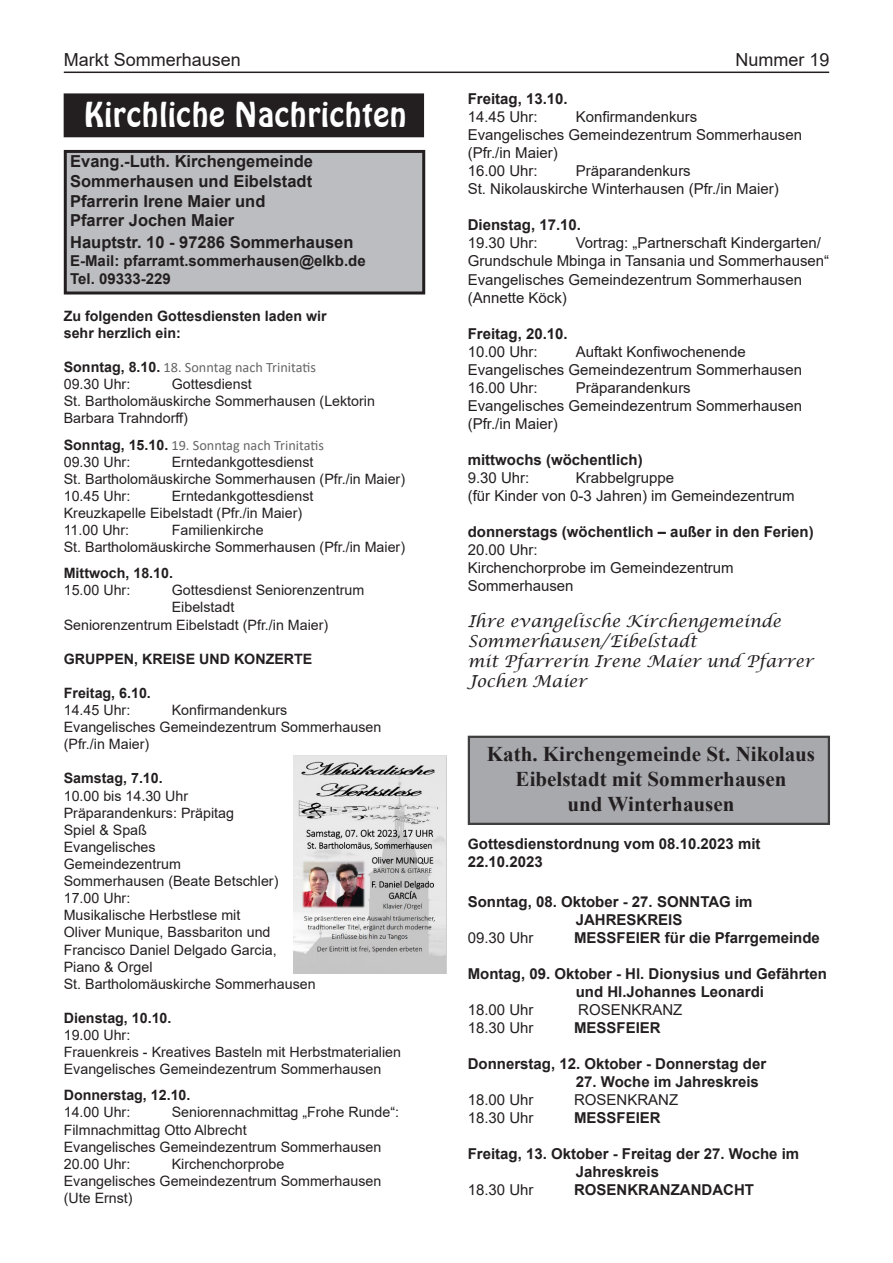
<style>
.page{position:relative;width:893px;height:1263px;background:#fff}
.page>*{position:absolute;margin:0;border:0;box-sizing:border-box;transform-origin:0 0}
.t1{font:33px "Hobo BT";color:#fff}
.t2{font:700 21px/25.2px "Times New Roman";color:#231f20;text-align:center}
.t3{font:18px "Arial";color:#231f20}
.t4{font:700 16.5px/19.8px "Arial";color:#231f20}
.t5{font:italic 16.5px/19.8px "Lucida Calligraphy";color:#231f20}
.t6{font:15px/18px "Arial";color:#231f20}
.t7{font:700 15px/18px "Arial";color:#231f20}
.t8{font:14.25px/17.1px "Arial";color:#231f20}
.t9{font:700 14.25px/17.1px "Arial";color:#231f20}
.t10{font:14.25px "Calibri";color:#666}
.s1{font-family:"Arial";font-weight:700;color:#231f20}
.s2{font-size:14.25px}
</style>
<div class="page">
<hr style="left:64px;top:72px;width:765px;height:1px;background:#231f20">
<div style="left:64px;top:94px;width:360px;height:43px;background:#231f20"></div>
<div style="left:65px;top:151px;width:359px;height:142px;background:#bcbdc0"></div>
<div style="left:64px;top:150px;width:361px;height:144px;border:3px solid #231f20"></div>
<img style="left:293px;top:756px;width:153px;height:217px">
<div style="left:468px;top:736px;width:362px;height:89px;background:#a8a9ad;border:2px solid #3e3e3f"></div>
<p class="t3" style="left:64px;top:48px;width:179px">Markt Sommerhausen</p>
<p class="t3" style="left:735px;top:48px;width:96px">Nummer 19</p>
<h1 class="t1" style="left:84px;top:94px;width:324px">Kirchliche Nachrichten</h1>
<p class="t4" style="left:70px;top:152px;width:244px">Evang.-Luth. Kirchengemeinde<br>Sommerhausen und Eibelstadt<br>Pfarrerin Irene Maier und<br>Pfarrer Jochen Maier</p>
<p class="t4" style="left:70px;top:233px;width:285px">Hauptstr. 10 - 97286 Sommerhausen</p>
<p class="t7" style="left:70px;top:252px;width:297px">E-Mail: pfarramt.sommerhausen@elkb.de<br>Tel. 09333-229</p>
<p class="t9" style="left:64px;top:307px;width:264px">Zu folgenden Gottesdiensten laden wir sehr herzlich ein:</p>
<p class="t10" style="left:64px;top:357px;width:254px"><span class="s1">Sonntag, 8.10.</span> 18. Sonntag nach Trinitatis</p>
<p class="t8" style="left:64px;top:376px;width:68px">09.30 Uhr:</p>
<p class="t7" style="left:468px;top:90px;width:102px">Freitag, 13.10.</p>
<p class="t6" style="left:468px;top:108px;width:72px">14.45 Uhr:</p>
<p class="t6" style="left:468px;top:108px;width:336px;text-indent:108px">Konfirmandenkurs<br>Evangelisches Gemeindezentrum Sommerhausen (Pfr./in Maier)<br>16.00 Uhr:</p>
<p class="t6" style="left:468px;top:162px;width:312px;text-indent:108px">Präparandenkurs<br>St. Nikolauskirche Winterhausen (Pfr./in Maier)</p>
<p class="t7" style="left:468px;top:216px;width:115px">Dienstag, 17.10.</p>
<p class="t6" style="left:468px;top:234px;width:72px">19.30 Uhr:</p>
<p class="t6" style="left:468px;top:234px;width:363px;text-indent:108px">Vortrag: „Partnerschaft Kindergarten/ Grundschule Mbinga in Tansania und Sommerhausen“ Evangelisches Gemeindezentrum Sommerhausen (Annette Köck)</p>
<p class="t7" style="left:468px;top:324px;width:102px">Freitag, 20.10.</p>
<p class="t6" style="left:468px;top:342px;width:72px">10.00 Uhr:</p>
<p class="t6" style="left:468px;top:342px;width:336px;text-indent:108px">Auftakt Konfiwochenende<br>Evangelisches Gemeindezentrum Sommerhausen<br>16.00 Uhr:</p>
<p class="t8" style="left:64px;top:376px;width:313px;text-indent:108px">Gottesdienst<br>St. Bartholomäuskirche Sommerhausen (Lektorin<br>Barbara Trahndorff)</p>
<p class="t10" style="left:64px;top:435px;width:262px"><span class="s1">Sonntag, 15.10.</span> 19. Sonntag nach Trinitatis</p>
<p class="t8" style="left:64px;top:453px;width:68px">09.30 Uhr:</p>
<p class="t6" style="left:468px;top:378px;width:336px;text-indent:108px">Präparandenkurs<br>Evangelisches Gemeindezentrum Sommerhausen (Pfr./in Maier)</p>
<p class="t7" style="left:468px;top:450px;width:177px">mittwochs (wöchentlich)</p>
<p class="t6" style="left:468px;top:468px;width:63px">9.30 Uhr:</p>
<p class="t8" style="left:64px;top:453px;width:343px;text-indent:108px">Erntedankgottesdienst<br>St. Bartholomäuskirche Sommerhausen (Pfr./in Maier)<br>10.45 Uhr:</p>
<p class="t6" style="left:468px;top:468px;width:328px;text-indent:108px">Krabbelgruppe<br>(für Kinder von 0-3 Jahren) im Gemeindezentrum</p>
<p class="t7" style="left:468px;top:522px;width:347px">donnerstags (wöchentlich – außer in den Ferien)</p>
<p class="t6" style="left:468px;top:540px;width:267px">20.00 Uhr:<br>Kirchenchorprobe im Gemeindezentrum<br>Sommerhausen</p>
<p class="t5" style="left:468px;top:612px;width:347px">Ihre evangelische Kirchengemeinde<br>Sommerhausen/Eibelstadt<br>mit Pfarrerin Irene Maier und Pfarrer<br>Jochen Maier</p>
<p class="t8" style="left:64px;top:487px;width:251px;text-indent:108px">Erntedankgottesdienst<br>Kreuzkapelle Eibelstadt (Pfr./in Maier)<br>11.00 Uhr:</p>
<p class="t8" style="left:64px;top:521px;width:343px;text-indent:108px">Familienkirche<br>St. Bartholomäuskirche Sommerhausen (Pfr./in Maier)</p>
<p class="t9" style="left:64px;top:565px;width:111px">Mittwoch, 18.10.</p>
<p class="t8" style="left:64px;top:582px;width:68px">15.00 Uhr:</p>
<p class="t8" style="left:172px;top:582px;width:194px">Gottesdienst Seniorenzentrum</p>
<p class="t8" style="left:172px;top:599px;width:64px">Eibelstadt</p>
<p class="t8" style="left:64px;top:616px;width:266px">Seniorenzentrum Eibelstadt (Pfr./in Maier)</p>
<p class="t9" style="left:64px;top:650px;width:250px">GRUPPEN, KREISE UND KONZERTE</p>
<p class="t9" style="left:64px;top:684px;width:89px">Freitag, 6.10.</p>
<p class="t8" style="left:64px;top:701px;width:68px">14.45 Uhr:</p>
<p class="t8" style="left:64px;top:701px;width:319px;text-indent:108px">Konfirmandenkurs<br>Evangelisches Gemeindezentrum Sommerhausen (Pfr./in Maier)</p>
<p class="t9" style="left:64px;top:770px;width:101px">Samstag, 7.10.</p>
<p class="t8" style="left:64px;top:787px;width:253px">10.00 bis 14.30 Uhr<br>Präparandenkurs: Präpitag<br>Spiel &amp; Spaß<br>Evangelisches<br>Gemeindezentrum<br>Sommerhausen (Beate Betschler)<br>17.00 Uhr:<br>Musikalische Herbstlese mit<br>Oliver Munique, Bassbariton und<br>Francisco Daniel Delgado Garcia,<br>Piano &amp; Orgel<br>St. Bartholomäuskirche Sommerhausen</p>
<p class="t9" style="left:64px;top:1009px;width:109px">Dienstag, 10.10.</p>
<p class="t8" style="left:64px;top:1026px;width:339px">19.00 Uhr:<br>Frauenkreis - Kreatives Basteln mit Herbstmaterialien<br>Evangelisches Gemeindezentrum Sommerhausen</p>
<p class="t9" style="left:64px;top:1087px;width:128px">Donnerstag, 12.10.</p>
<p class="t8" style="left:64px;top:1104px;width:68px">14.00 Uhr:</p>
<h2 class="t2" style="left:487px;top:740px;width:330px">Kath. Kirchengemeinde St. Nikolaus<br>Eibelstadt mit Sommerhausen<br>und Winterhausen</h2>
<p class="t7" style="left:468px;top:834px;width:294px"><span class="s2">G</span>ottesdienstordnung vom 08.10.2023 mit<br>22.10.2023</p>
<p class="t7" style="left:576px;top:893px;width:178px;text-indent:-108px">Sonntag, 08. Oktober - 27. SONNTAG im<br>JAHRESKREIS</p>
<p class="t6" style="left:468px;top:928px;width:67px">09.30 Uhr</p>
<p class="t7" style="left:574px;top:929px;width:247px">MESSFEIER für die Pfarrgemeinde</p>
<p class="t7" style="left:576px;top:965px;width:253px;text-indent:-108px">Montag, 09. Oktober - Hl. Dionysius und Gefährten und Hl.Johannes Leonardi</p>
<p class="t6" style="left:468px;top:1000px;width:67px">18.00 Uhr</p>
<p class="t6" style="left:578px;top:1000px;width:106px">ROSENKRANZ</p>
<p class="t6" style="left:468px;top:1018px;width:67px">18.30 Uhr</p>
<p class="t7" style="left:574px;top:1019px;width:88px">MESSFEIER</p>
<p class="t7" style="left:468px;top:1055px;width:300px">Donnerstag, 12. Oktober - Donnerstag der</p>
<p class="t7" style="left:576px;top:1073px;width:185px">27. Woche im Jahreskreis</p>
<p class="t6" style="left:468px;top:1090px;width:67px">18.00 Uhr</p>
<p class="t6" style="left:574px;top:1090px;width:106px">ROSENKRANZ</p>
<p class="t6" style="left:468px;top:1108px;width:67px">18.30 Uhr</p>
<p class="t7" style="left:574px;top:1109px;width:88px">MESSFEIER</p>
<p class="t7" style="left:576px;top:1145px;width:225px;text-indent:-108px">Freitag, 13. Oktober - Freitag der 27. Woche im<br>Jahreskreis</p>
<p class="t6" style="left:468px;top:1180px;width:67px">18.30 Uhr</p>
<p class="t7" style="left:574px;top:1181px;width:181px">ROSENKRANZANDACHT</p>
<p class="t8" style="left:64px;top:1104px;width:337px;text-indent:108px">Seniorennachmittag „Frohe Runde“:<br>Filmnachmittag Otto Albrecht<br>Evangelisches Gemeindezentrum Sommerhausen<br>20.00 Uhr:</p>
<p class="t8" style="left:64px;top:1155px;width:319px;text-indent:108px">Kirchenchorprobe<br>Evangelisches Gemeindezentrum Sommerhausen (Ute Ernst)</p>
</div>
